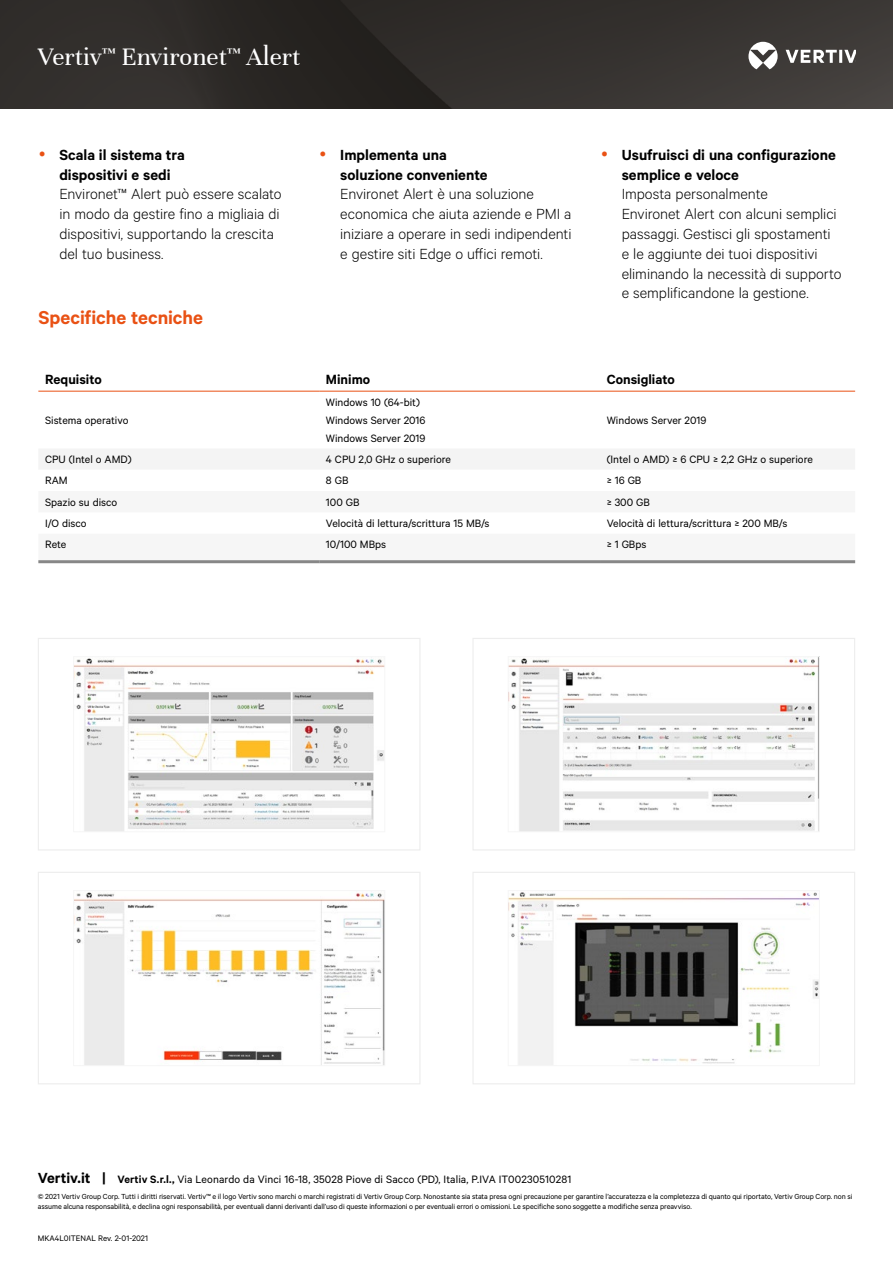
<style>
.page{position:relative;width:893px;height:1263px;background:#fff}
.page>*{position:absolute;margin:0;border:0;box-sizing:border-box;transform-origin:0 0}
.t1{font:27px "Unna";color:#fff}
.t2{font:600 21px "Calibre";color:#e95114}
.t3{font:300 16.5px/19.8px "Calibre";color:#000}
.t4{font:600 16.5px/19.8px "Calibre";color:#000}
.t5{font:600 15px "Calibre";color:#000}
.t6{font:12px/18px "Calibre";color:#000}
.t7{font:9px "Calibre";color:#000}
.t8{font:8.25px/9.8px "Calibre";letter-spacing:-.01em;color:#000}
.s1{font-weight:600;font-size:16.5px}
.s2{font-weight:600}
</style>
<div class="page">
<img style="left:0;top:0;width:893px;height:108px">
<svg style="left:748px;top:42px;width:108px;height:27px"></svg>
<div style="left:38px;top:638px;width:382px;height:212px;border:1px solid #ededed"></div>
<div style="left:38px;top:872px;width:382px;height:212px;border:1px solid #ededed"></div>
<div style="left:472px;top:638px;width:383px;height:212px;border:1px solid #ededed"></div>
<div style="left:472px;top:872px;width:383px;height:212px;border:1px solid #ededed"></div>
<img style="left:510px;top:658px;width:308px;height:172px">
<div style="left:508px;top:656px;width:312px;height:176px;border:1px solid #f6f6f6"></div>
<img style="left:75px;top:892px;width:308px;height:172px">
<div style="left:73px;top:890px;width:312px;height:176px;border:1px solid #f6f6f6"></div>
<img style="left:75px;top:658px;width:308px;height:172px">
<div style="left:39px;top:449px;width:816px;height:20px;background:#f4f4f4"></div>
<hr style="left:38px;top:560px;width:281px;height:3px;background:#878787">
<hr style="left:319px;top:560px;width:281px;height:3px;background:#878787">
<hr style="left:600px;top:560px;width:255px;height:3px;background:#878787">
<hr style="left:38px;top:391px;width:281px;height:1px;background:#e95114">
<hr style="left:319px;top:391px;width:281px;height:1px;background:#e95114">
<hr style="left:600px;top:391px;width:255px;height:1px;background:#e95114">
<img style="left:510px;top:892px;width:308px;height:172px">
<h1 class="t1" style="left:38px;top:42px;width:264px">Vertiv<sup>™</sup> Environet<sup>™</sup> Alert</h1>
<h3 class="t4" style="left:59px;top:144px;width:127px">Scala il sistema tra dispositivi e sedi</h3>
<h3 class="t3" style="left:59px;top:184px;width:224px">Environet™ Alert può essere scalato in modo da gestire fino a migliaia di dispositivi, supportando la crescita del tuo business.</h3>
<h2 class="t2" style="left:38px;top:305px;width:166px">Specifiche tecniche</h2>
<h3 class="t4" style="left:340px;top:144px;width:149px">Implementa una soluzione conveniente</h3>
<h3 class="t3" style="left:340px;top:184px;width:233px">Environet Alert è una soluzione economica che aiuta aziende e PMI a iniziare a operare in sedi indipendenti e gestire siti Edge o uffici remoti.</h3>
<h3 class="t4" style="left:622px;top:144px;width:216px">Usufruisci di una configurazione semplice e veloce</h3>
<h3 class="t3" style="left:622px;top:184px;width:221px">Imposta personalmente<br>Environet Alert con alcuni semplici passaggi. Gestisci gli spostamenti e le aggiunte dei tuoi dispositivi eliminando la necessità di supporto e semplificandone la gestione.</h3>
<h3 class="t5" style="left:45px;top:371px;width:58px">Requisito</h3>
<h3 class="t5" style="left:326px;top:371px;width:46px">Minimo</h3>
<h3 class="t5" style="left:607px;top:371px;width:70px">Consigliato</h3>
<h3 class="t6" style="left:45px;top:411px;width:85px">Sistema operativo</h3>
<h3 class="t6" style="left:326px;top:393px;width:101px">Windows 10 (64-bit)<br>Windows Server 2016<br>Windows Server 2019</h3>
<h3 class="t6" style="left:607px;top:411px;width:101px">Windows Server 2019</h3>
<h3 class="t6" style="left:45px;top:450px;width:88px">CPU (Intel o AMD)</h3>
<h3 class="t6" style="left:326px;top:450px;width:126px">4 CPU 2,0 GHz o superiore</h3>
<h3 class="t6" style="left:607px;top:450px;width:208px">(Intel o AMD) ≥ 6 CPU ≥ 2,2 GHz o superiore</h3>
<h3 class="t6" style="left:45px;top:471px;width:24px">RAM</h3>
<h3 class="t6" style="left:326px;top:471px;width:24px">8 GB</h3>
<h3 class="t6" style="left:607px;top:471px;width:36px">≥ 16 GB</h3>
<h3 class="t6" style="left:45px;top:492px;width:74px">Spazio su disco</h3>
<h3 class="t6" style="left:326px;top:492px;width:35px">100 GB</h3>
<h3 class="t6" style="left:607px;top:492px;width:45px">≥ 300 GB</h3>
<h3 class="t6" style="left:45px;top:514px;width:43px">I/O disco</h3>
<h3 class="t6" style="left:326px;top:514px;width:165px">Velocità di lettura/scrittura 15 MB/s</h3>
<h3 class="t6" style="left:607px;top:514px;width:182px">Velocità di lettura/scrittura ≥ 200 MB/s</h3>
<h3 class="t6" style="left:45px;top:535px;width:23px">Rete</h3>
<h3 class="t6" style="left:326px;top:535px;width:62px">10/100 MBps</h3>
<h3 class="t6" style="left:607px;top:535px;width:41px">≥ 1 GBps</h3>
<h3 class="t6" style="left:38px;top:1169px;width:535px"><span class="s1">Vertiv.it |</span> <span class="s2">Vertiv S.r.l.,</span> Via Leonardo da Vinci 16-18, 35028 Piove di Sacco (PD), Italia, P.IVA IT00230510281</h3>
<p class="t8" style="left:38px;top:1191px;width:816px">© 2021 Vertiv Group Corp. Tutti i diritti riservati. Vertiv™ e il logo Vertiv sono marchi o marchi registrati di Vertiv Group Corp. Nonostante sia stata presa ogni precauzione per garantire l’accuratezza e la completezza di quanto qui riportato, Vertiv Group Corp. non si assume alcuna responsabilità, e declina ogni responsabilità, per eventuali danni derivanti dall’uso di queste informazioni o per eventuali errori o omissioni. Le specifiche sono soggette a modifiche senza preavviso.</p>
<p class="t7" style="left:38px;top:1233px;width:112px">MKA4L0ITENAL Rev. 2-01-2021</p>
</div>
